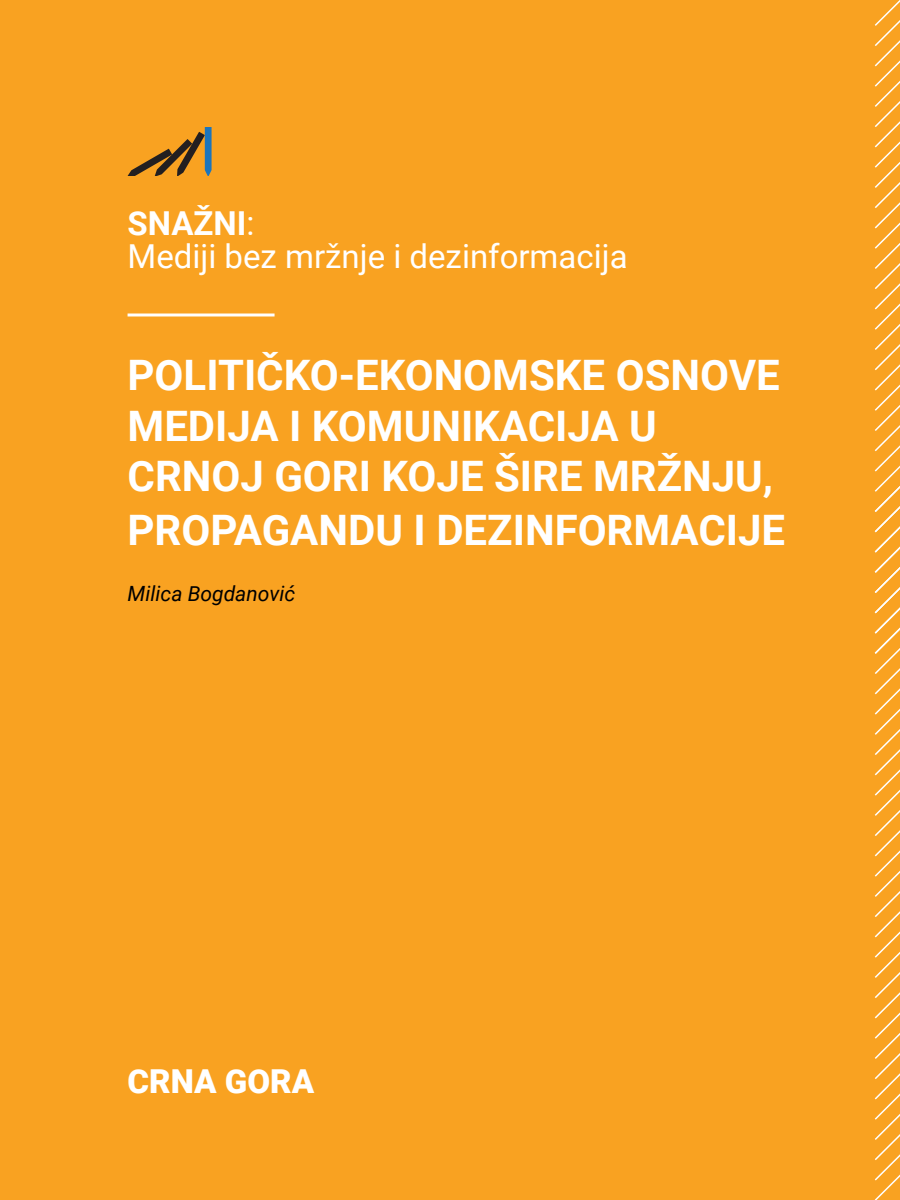
<style>
.page{position:relative;width:900px;height:1200px;background:#f9a221}
.page>*{position:absolute;margin:0;border:0;box-sizing:border-box;transform-origin:0 0}
.t1{font:700 42px/50.4px "Roboto";color:#fff}
.t2{font:33px "Roboto";color:#fff}
.t3{font:900 33px "Roboto";color:#fff}
.t4{font:700 33px "Roboto";color:#fff}
.Author{font:italic 21px "Roboto";color:#000}
.s1{font-weight:400}
</style>
<div class="page">
<svg style="left:874px;top:0;width:26px;height:1200px"></svg>
<hr style="left:128px;top:314px;width:147px;height:3px;background:#fff">
<svg style="left:128px;top:128px;width:84px;height:48px"></svg>
<p class="t4" style="left:128px;top:200px;width:128px">SNAŽNI<span class="s1">:</span></p>
<p class="t2" style="left:128px;top:233px;width:502px">Mediji bez mržnje i dezinformacija</p>
<p class="t1" style="left:128px;top:349px;width:654px">POLITIČKO-EKONOMSKE OSNOVE<br>MEDIJA I KOMUNIKACIJA U</p>
<p class="t1" style="left:128px;top:448px;width:659px;line-height:54px">CRNOJ GORI KOJE ŠIRE MRŽNJU,<br>PROPAGANDU I DEZINFORMACIJE</p>
<p class="Author" style="left:128px;top:579px;width:169px">Milica Bogdanović</p>
<p class="t3" style="left:128px;top:1058px;width:188px">CRNA GORA</p>
</div>
